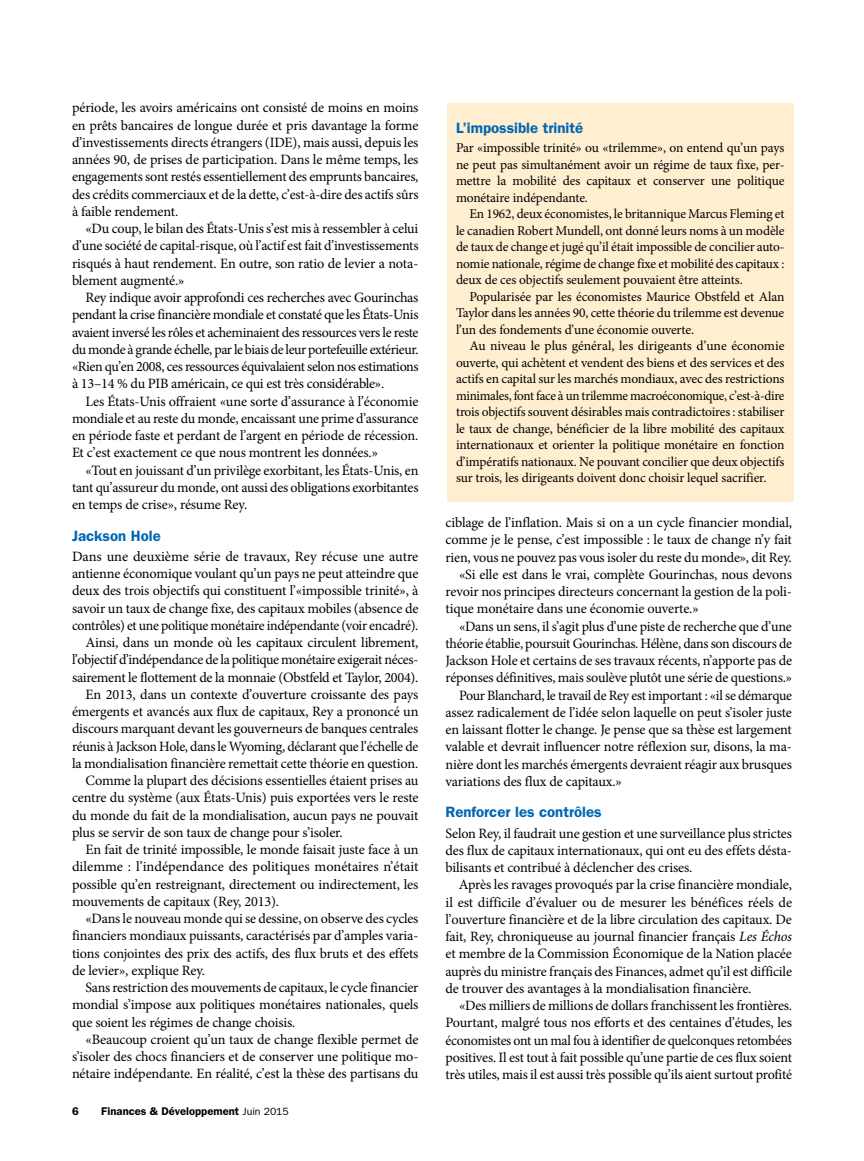
<style>
.page{position:relative;width:864px;height:1161px;background:#fff}
.page>*{position:absolute;margin:0;border:0;box-sizing:border-box;transform-origin:0 0}
.t1{font:600 15px "ITC Franklin Gothic Std";color:#0066b3}
.t2{font:14.25px/17.2px "Minion Pro";letter-spacing:-.015em;color:#000;text-align:justify}
.t3{font:13.5px/16.5px "Minion Pro";letter-spacing:-.01em;color:#000;text-align:justify}
.t4{font:600 11.25px "ITC Franklin Gothic Std";color:#000}
.s1{font-weight:400;font-size:10.5px}
.s2{font-style:italic}
</style>
<div class="page">
<div style="left:447px;top:103px;width:347px;height:399px;background:#ffeed0"></div>
<p class="t2" style="left:72px;top:99px;width:348px">période, les avoirs américains ont consisté de moins en moins en prêts bancaires de longue durée et pris davantage la forme d’investissements directs étrangers (IDE), mais aussi, depuis les années 90, de prises de participation. Dans le même temps, les engagements sont restés essentiellement des emprunts bancaires, des crédits commerciaux et de la dette, c’est-à-dire des actifs sûrs à faible rendement.</p>
<p class="t2" style="left:72px;top:220px;width:348px;text-indent:14px">«Du coup, le bilan des États-Unis s’est mis à ressembler à celui d’une société de capital-risque, où l’actif est fait d’investissements risqués à haut rendement. En outre, son ratio de levier a nota&shy;blement augmenté.»</p>
<p class="t2" style="left:72px;top:289px;width:348px;text-indent:13px">Rey indique avoir approfondi ces recherches avec Gourinchas pendant la crise financière mondiale et constaté que les États-Unis avaient inversé les rôles et acheminaient des ressources vers le reste du monde à grande échelle, par le biais de leur portefeuille extérieur. «Rien qu’en 2008, ces ressources équivalaient selon nos estimations à 13–14 % du PIB américain, ce qui est très considérable».</p>
<p class="t2" style="left:72px;top:393px;width:348px;text-indent:13px">Les États-Unis offraient «une sorte d’assurance à l’économie mondiale et au reste du monde, encaissant une prime d’assurance en période faste et perdant de l’argent en période de récession.<br>Et c’est exactement ce que nous montrent les données.»</p>
<p class="t2" style="left:72px;top:462px;width:348px;text-indent:14px">«Tout en jouissant d’un privilège exorbitant, les États-Unis, en tant qu’assureur du monde, ont aussi des obligations exorbitantes en temps de crise», résume Rey.</p>
<p class="t1" style="left:72px;top:527px;width:90px">Jackson Hole</p>
<p class="t2" style="left:72px;top:548px;width:348px">Dans une deuxième série de travaux, Rey récuse une autre</p>
<p class="t2" style="left:72px;top:565px;width:348px">antienne économique voulant qu’un pays ne peut atteindre que</p>
<p class="t2" style="left:72px;top:582px;width:348px">deux des trois objectifs qui constituent l’«impossible trinité», à</p>
<p class="t2" style="left:72px;top:600px;width:348px">savoir un taux de change fixe, des capitaux mobiles (absence de</p>
<p class="t2" style="left:72px;top:617px;width:348px">contrôles) et une politique monétaire indépendante (voir encadré).</p>
<p class="t2" style="left:86px;top:634px;width:334px">Ainsi, dans un monde où les capitaux circulent librement,</p>
<p class="t2" style="left:72px;top:651px;width:348px">l’objectif d’indépendance de la politique monétaire exigerait néces-</p>
<p class="t2" style="left:72px;top:669px;width:348px">sairement le flottement de la monnaie (Obstfeld et Taylor, 2004).</p>
<p class="t2" style="left:85px;top:686px;width:335px">En 2013, dans un contexte d’ouverture croissante des pays</p>
<p class="t2" style="left:72px;top:703px;width:348px">émergents et avancés aux flux de capitaux, Rey a prononcé un</p>
<p class="t2" style="left:72px;top:720px;width:348px">discours marquant devant les gouverneurs de banques centrales</p>
<p class="t2" style="left:72px;top:738px;width:348px">réunis à Jackson Hole, dans le Wyoming, déclarant que l’échelle de</p>
<p class="t2" style="left:72px;top:755px;width:348px">la mondialisation financière remettait cette théorie en question.</p>
<p class="t2" style="left:86px;top:772px;width:334px">Comme la plupart des décisions essentielles étaient prises au</p>
<p class="t2" style="left:72px;top:789px;width:348px">centre du système (aux États-Unis) puis exportées vers le reste</p>
<p class="t2" style="left:72px;top:807px;width:348px">du monde du fait de la mondialisation, aucun pays ne pouvait</p>
<p class="t2" style="left:72px;top:824px;width:272px">plus se servir de son taux de change pour s’isoler.</p>
<p class="t2" style="left:86px;top:841px;width:335px">En fait de trinité impossible, le monde faisait juste face à un</p>
<p class="t2" style="left:72px;top:858px;width:348px">dilemme : l’indépendance des politiques monétaires n’était</p>
<p class="t2" style="left:72px;top:876px;width:348px">possible qu’en restreignant, directement ou indirectement, les</p>
<p class="t2" style="left:72px;top:893px;width:209px">mouvements de capitaux (Rey, 2013).</p>
<p class="t2" style="left:86px;top:910px;width:334px">«Dans le nouveau monde qui se dessine, on observe des cycles</p>
<p class="t2" style="left:72px;top:927px;width:348px">financiers mondiaux puissants, caractérisés par d’amples varia-</p>
<p class="t2" style="left:72px;top:945px;width:348px">tions conjointes des prix des actifs, des flux bruts et des effets</p>
<p class="t2" style="left:72px;top:962px;width:135px">de levier», explique Rey.</p>
<p class="t2" style="left:86px;top:979px;width:335px">Sans restriction des mouvements de capitaux, le cycle financier</p>
<p class="t2" style="left:72px;top:996px;width:348px">mondial s’impose aux politiques monétaires nationales, quels</p>
<p class="t2" style="left:72px;top:1014px;width:225px">que soient les régimes de change choisis.</p>
<p class="t2" style="left:85px;top:1031px;width:335px">«Beaucoup croient qu’un taux de change flexible permet de</p>
<p class="t2" style="left:72px;top:1048px;width:348px">s’isoler des chocs financiers et de conserver une politique mo-</p>
<p class="t2" style="left:72px;top:1065px;width:348px">nétaire indépendante. En réalité, c’est la thèse des partisans du</p>
<p class="t4" style="left:72px;top:1104px;width:8px">6</p>
<p class="t4" style="left:101px;top:1104px;width:189px">Finances &amp; Développement <span class="s1">Juin 2015</span></p>
<p class="t1" style="left:456px;top:119px;width:129px">L’impossible trinité</p>
<p class="t3" style="left:456px;top:140px;width:330px">Par «impossible trinité» ou «trilemme», on entend qu’un pays ne peut pas simultanément avoir un régime de taux fixe, per&shy;mettre la mobilité des capitaux et conserver une politique monétaire indépendante.</p>
<p class="t3" style="left:456px;top:206px;width:330px;text-indent:14px">En 1962, deux économistes, le britannique Marcus Fleming et le canadien Robert Mundell, ont donné leurs noms à un modèle de taux de change et jugé qu’il était impossible de concilier auto&shy;nomie nationale, régime de change fixe et mobilité des capitaux : deux de ces objectifs seulement pouvaient être atteints.</p>
<p class="t3" style="left:456px;top:288px;width:330px;text-indent:14px">Popularisée par les économistes Maurice Obstfeld et Alan Taylor dans les années 90, cette théorie du trilemme est devenue l’un des fondements d’une économie ouverte.</p>
<p class="t3" style="left:456px;top:338px;width:330px;text-indent:14px">Au niveau le plus général, les dirigeants d’une économie ouverte, qui achètent et vendent des biens et des services et des actifs en capital sur les marchés mondiaux, avec des restrictions minimales, font face à un trilemme macroéconomique, c’est-à-dire trois objectifs souvent désirables mais contradictoires : stabiliser le taux de change, bénéficier de la libre mobilité des capitaux internationaux et orienter la politique monétaire en fonction d’impératifs nationaux. Ne pouvant concilier que deux objectifs sur trois, les dirigeants doivent donc choisir lequel sacrifier.</p>
<p class="t2" style="left:446px;top:514px;width:348px">ciblage de l’inflation. Mais si on a un cycle financier mondial,</p>
<p class="t2" style="left:446px;top:531px;width:348px">comme je le pense, c’est impossible : le taux de change n’y fait</p>
<p class="t2" style="left:446px;top:549px;width:348px">rien, vous ne pouvez pas vous isoler du reste du monde», dit Rey.</p>
<p class="t2" style="left:459px;top:566px;width:334px">«Si elle est dans le vrai, complète Gourinchas, nous devons</p>
<p class="t2" style="left:446px;top:583px;width:348px">revoir nos principes directeurs concernant la gestion de la poli-</p>
<p class="t2" style="left:446px;top:600px;width:255px">tique monétaire dans une économie ouverte.»</p>
<p class="t2" style="left:459px;top:618px;width:334px">«Dans un sens, il s’agit plus d’une piste de recherche que d’une</p>
<p class="t2" style="left:446px;top:635px;width:348px">théorie établie, poursuit Gourinchas. Hélène, dans son discours de</p>
<p class="t2" style="left:446px;top:652px;width:348px">Jackson Hole et certains de ses travaux récents, n’apporte pas de</p>
<p class="t2" style="left:446px;top:669px;width:348px">réponses définitives, mais soulève plutôt une série de questions.»</p>
<p class="t2" style="left:459px;top:687px;width:335px">Pour Blanchard, le travail de Rey est important : «il se démarque</p>
<p class="t2" style="left:446px;top:704px;width:348px">assez radicalement de l’idée selon laquelle on peut s’isoler juste</p>
<p class="t2" style="left:446px;top:721px;width:348px">en laissant flotter le change. Je pense que sa thèse est largement</p>
<p class="t2" style="left:446px;top:738px;width:348px">valable et devrait influencer notre réflexion sur, disons, la ma-</p>
<p class="t2" style="left:446px;top:756px;width:348px">nière dont les marchés émergents devraient réagir aux brusques</p>
<p class="t2" style="left:446px;top:773px;width:178px">variations des flux de capitaux.»</p>
<p class="t1" style="left:446px;top:803px;width:158px">Renforcer les contrôles</p>
<p class="t2" style="left:446px;top:825px;width:348px">Selon Rey, il faudrait une gestion et une surveillance plus strictes des flux de capitaux internationaux, qui ont eu des effets désta&shy;bilisants et contribué à déclencher des crises.</p>
<p class="t2" style="left:446px;top:876px;width:348px;text-indent:13px">Après les ravages provoqués par la crise financière mondiale, il est difficile d’évaluer ou de mesurer les bénéfices réels de l’ouverture financière et de la libre circulation des capitaux. De fait, Rey, chroniqueuse au journal financier français <span class="s2">Les Échos </span>et membre de la Commission Économique de la Nation placée auprès du ministre français des Finances, admet qu’il est difficile de trouver des avantages à la mondialisation financière.</p>
<p class="t2" style="left:446px;top:997px;width:348px;text-indent:14px">«Des milliers de millions de dollars franchissent les frontières.<br>Pourtant, malgré tous nos efforts et des centaines d’études, les économistes ont un mal fou à identifier de quelconques retombées positives. Il est tout à fait possible qu’une partie de ces flux soient très utiles, mais il est aussi très possible qu’ils aient surtout profité</p>
</div>
